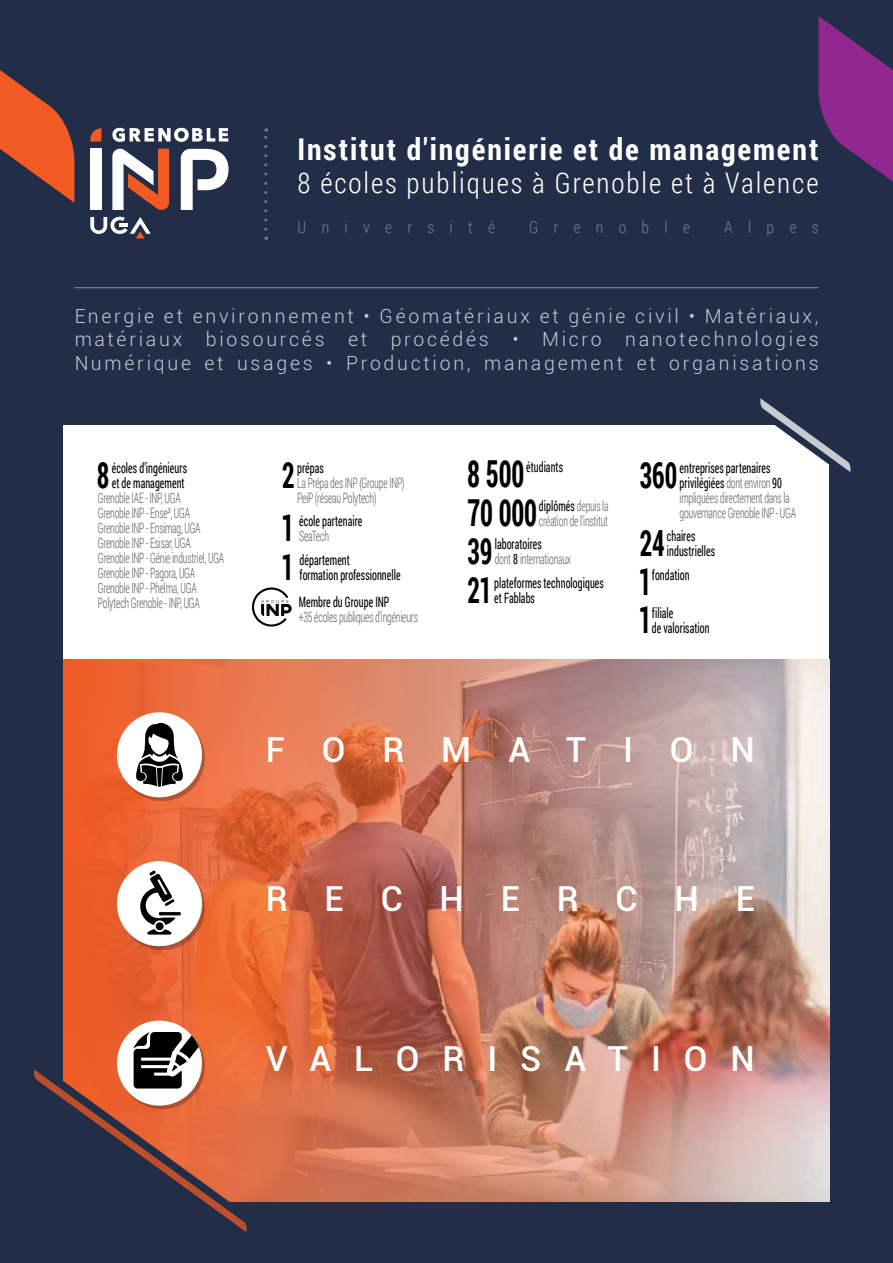
<style>
.page{position:relative;width:893px;height:1263px;background:#222d47}
.page>*{position:absolute;margin:0;border:0;box-sizing:border-box;transform-origin:0 0}
.t1{font:700 37.2px "Roboto Condensed";letter-spacing:-.005em;color:#000;scale:.7 1}
.t2{font:700 36.15px "Roboto Condensed";letter-spacing:-.01em;color:#000;scale:.7 1}
.t3{font:500 34.5px "Roboto";letter-spacing:1.07em;color:#fff}
.t4{font:500 34.5px "Roboto";letter-spacing:.665em;color:#fff}
.t5{font:700 30px "Roboto Condensed";letter-spacing:.06em;color:#fff}
.t6{font:300 28.5px "Roboto Condensed";letter-spacing:.07em;color:#fff}
.t7{font:300 19.5px/23.4px "Roboto";letter-spacing:.14em;color:#fff;text-align:justify}
.t8{font:300 16.5px "Roboto Condensed";letter-spacing:.955em;color:#79788a}
.t9{font:300 14.25px/15px "Roboto Condensed";letter-spacing:-.02em;color:#636466;scale:.7 1}
.t10{font:14.25px/15px "Roboto Condensed";letter-spacing:.005em;color:#000;scale:.7 1}
.s1{font-weight:400;color:#000}
</style>
<div class="page">
<img style="left:64px;top:659px;width:765px;height:542px">
<div style="left:64px;top:425px;width:765px;height:234px;background:#fff"></div>
<hr style="left:74px;top:287px;width:745px;height:1px;background:#939598">
<svg style="left:264px;top:128px;width:3px;height:101px"></svg>
<svg style="left:181px;top:149px;width:48px;height:61px"></svg>
<svg style="left:90px;top:128px;width:11px;height:14px"></svg>
<svg style="left:90px;top:149px;width:79px;height:89px"></svg>
<svg style="left:112px;top:128px;width:116px;height:14px"></svg>
<svg style="left:0;top:70px;width:74px;height:133px"></svg>
<svg style="left:819px;top:16px;width:74px;height:166px"></svg>
<div style="left:120px;top:715px;width:85px;height:85px;background:#000;opacity:.25"></div>
<div style="left:117px;top:712px;width:85px;height:85px;background:#fff;border-radius:50%"></div>
<svg style="left:136px;top:722px;width:47px;height:65px"></svg>
<div style="left:120px;top:864px;width:85px;height:85px;background:#000;opacity:.25"></div>
<div style="left:117px;top:861px;width:85px;height:85px;background:#fff;border-radius:50%"></div>
<svg style="left:140px;top:870px;width:41px;height:64px"></svg>
<svg style="left:34px;top:1020px;width:213px;height:212px"></svg>
<svg style="left:760px;top:398px;width:90px;height:74px"></svg>
<svg style="left:252px;top:587px;width:40px;height:40px"></svg>
<h3 class="t5" style="left:298px;top:128px;width:522px">Institut d'ingénierie et de management</h3>
<h3 class="t6" style="left:298px;top:163px;width:522px">8 écoles publiques à Grenoble et à Valence</h3>
<p class="t8" style="left:298px;top:216px;width:199px">Université</p>
<p class="t8" style="left:529px;top:216px;width:163px">Grenoble</p>
<p class="t8" style="left:724px;top:216px;width:96px">Alpes</p>
<h3 class="t7" style="left:74px;top:304px;width:746px">Energie et environnement • Géomatériaux et génie civil • Matériaux, matériaux biosourcés et procédés • Micro nanotechnologies Numérique et usages • Production, management et organisations</h3>
<h2 class="t2" style="left:97px;top:449px;width:19px">8</h2>
<p class="t10" style="left:112px;top:460px;width:109px">écoles d'ingénieurs et de management</p>
<p class="t9" style="left:98px;top:490px;width:182px">Grenoble IAE - INP, UGA<br>Grenoble INP - Ense³, UGA<br>Grenoble INP - Ensimag, UGA<br>Grenoble INP - Esisar, UGA<br>Grenoble INP - Génie industriel, UGA<br>Grenoble INP - Pagora, UGA<br>Grenoble INP - Phelma, UGA<br>Polytech Grenoble - INP, UGA</p>
<h2 class="t2" style="left:282px;top:449px;width:19px">2</h2>
<p class="t10" style="left:297px;top:460px;width:40px">prépas</p>
<p class="t9" style="left:297px;top:475px;width:155px">La Prépa des INP (Groupe INP)<br>PeiP (réseau Polytech)</p>
<h1 class="t1" style="left:281px;top:502px;width:20px">1</h1>
<p class="t10" style="left:299px;top:513px;width:92px">école partenaire</p>
<p class="t9" style="left:299px;top:528px;width:44px">SeaTech</p>
<h2 class="t2" style="left:281px;top:541px;width:19px">1</h2>
<p class="t10" style="left:300px;top:552px;width:146px">département<br>formation professionnelle</p>
<p class="t10" style="left:299px;top:594px;width:131px">Membre du Groupe INP</p>
<p class="t9" style="left:299px;top:609px;width:171px">+35 écoles publiques d'ingénieurs</p>
<h1 class="t1" style="left:467px;top:448px;width:83px">8 500</h1>
<p class="t10" style="left:526px;top:459px;width:54px">étudiants</p>
<h1 class="t1" style="left:468px;top:486px;width:101px">70 000</h1>
<p class="t9" style="left:539px;top:497px;width:101px"><span class="s1">diplômés</span> depuis la création de l'institut</p>
<h2 class="t2" style="left:468px;top:526px;width:37px">39</h2>
<p class="t9" style="left:495px;top:536px;width:111px"><span class="s1">laboratoires<br></span>dont <span class="s1">8</span> internationaux</p>
<h2 class="t2" style="left:467px;top:564px;width:36px">21</h2>
<p class="t10" style="left:494px;top:574px;width:158px">plateformes technologiques et Fablabs</p>
<h2 class="t2" style="left:640px;top:449px;width:55px">360</h2>
<p class="t9" style="left:680px;top:460px;width:168px"><span class="s1">entreprises partenaires privilégiées</span> dont environ <span class="s1">90 </span>impliquées directement dans la gouvernance Grenoble INP - UGA</p>
<h2 class="t2" style="left:640px;top:518px;width:37px">24</h2>
<p class="t10" style="left:667px;top:528px;width:70px">chaires industrielles</p>
<h1 class="t1" style="left:639px;top:555px;width:20px">1</h1>
<p class="t10" style="left:652px;top:567px;width:55px">fondation</p>
<h1 class="t1" style="left:639px;top:594px;width:20px">1</h1>
<p class="t10" style="left:652px;top:605px;width:84px">filiale<br>de valorisation</p>
<h3 class="t3" style="left:266px;top:726px;width:491px">FORMATION</h3>
<h3 class="t3" style="left:266px;top:875px;width:491px">RECHERCHE</h3>
<h3 class="t4" style="left:266px;top:1034px;width:491px">VALORISATION</h3>
</div>
